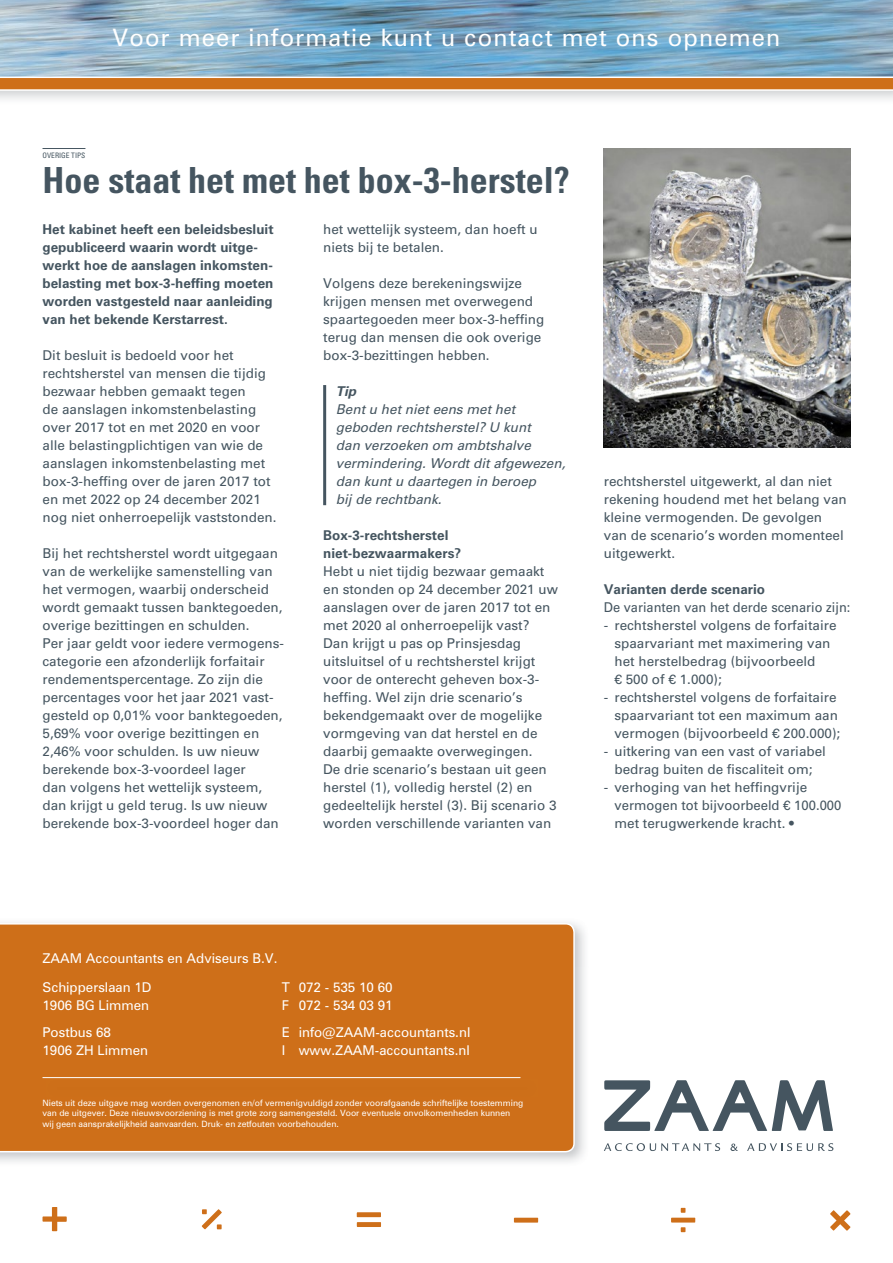
<style>
.page{position:relative;width:893px;height:1263px;background:#fff}
.page>*{position:absolute;margin:0;border:0;box-sizing:border-box;transform-origin:0 0}
.t1{font:700 condensed 36px "Univers LT Std";color:#455560}
.t2{font:24px "Zurich BT";letter-spacing:.05em;color:#fff}
.t3{font:13.5px/18px "Univers LT Std";color:#455560}
.t4{font:700 13.5px/18px "Univers LT Std";color:#455560}
.t5{font:13.5px/18px "Zurich BT";color:#fff}
.t6{font:italic 13.5px/18px "Univers LT Std";color:#455560}
.t7{font:13.5px "Univers LT Std";color:#455560;scale:.95 1}
.t8{font:italic 700 13.5px "Univers LT Std";color:#455560}
.t9{font:8.7px/10.5px "Zurich BT";color:#fff}
.t10{font:condensed 7.5px "Univers LT Std";color:#455560}
</style>
<div class="page">
<img style="left:0;top:0;width:893px;height:100px">
<svg style="left:0;top:77px;width:893px;height:14px;background:#d78a45"></svg>
<svg style="left:43px;top:1207px;width:24px;height:24px"></svg>
<svg style="left:357px;top:1212px;width:24px;height:15px"></svg>
<svg style="left:514px;top:1218px;width:24px;height:4px"></svg>
<svg style="left:671px;top:1208px;width:24px;height:24px"></svg>
<svg style="left:201px;top:1209px;width:21px;height:20px"></svg>
<svg style="left:830px;top:1210px;width:21px;height:21px"></svg>
<div style="left:0;top:922px;width:576px;height:231px;background:#ce6f19"></div>
<svg style="left:604px;top:1143px;width:116px;height:8px"></svg>
<svg style="left:730px;top:1143px;width:8px;height:8px"></svg>
<svg style="left:747px;top:1143px;width:86px;height:8px"></svg>
<svg style="left:604px;top:1080px;width:229px;height:51px"></svg>
<div style="left:46px;top:1079px;width:492px;height:18px;background:#cd6f19"></div>
<hr style="left:43px;top:1077px;width:477px;height:1px;background:#fff">
<hr style="left:43px;top:148px;width:42px;height:1px;background:#455560">
<img style="left:604px;top:149px;width:246px;height:298px">
<hr style="left:323px;top:385px;width:3px;height:120px;background:#455560">
<h2 class="t2" style="left:113px;top:23px;width:669px">Voor meer informatie kunt u contact met ons opnemen</h2>
<p class="t10" style="left:43px;top:150px;width:44px">OVERIGE TIPS</p>
<h1 class="t1" style="left:43px;top:158px;width:529px">Hoe staat het met het box-3-herstel?</h1>
<p class="t4" style="left:43px;top:220px;width:233px">Het kabinet heeft een beleidsbesluit gepubliceerd waarin wordt uitge&shy;werkt hoe de aanslagen inkomsten&shy;belasting met box-3-heffing moeten worden vastgesteld naar aanleiding van het bekende Kerstarrest.</p>
<p class="t3" style="left:43px;top:346px;width:236px">Dit besluit is bedoeld voor het rechtsherstel van mensen die tijdig bezwaar hebben gemaakt tegen<br>de aanslagen inkomstenbelasting over 2017 tot en met 2020 en voor alle belastingplichtigen van wie de aanslagen inkomstenbelasting met box-3-heffing over de jaren 2017 tot en met 2022 op 24 december 2021 nog niet onherroepelijk vaststonden.</p>
<p class="t3" style="left:43px;top:544px;width:243px">Bij het rechtsherstel wordt uitgegaan van de werkelijke samenstelling van het vermogen, waarbij onderscheid wordt gemaakt tussen banktegoeden, overige bezittingen en schulden.<br>Per jaar geldt voor iedere vermogens&shy;categorie een afzonderlijk forfaitair rendementspercentage. Zo zijn die percentages voor het jaar 2021 vast&shy;gesteld op 0,01% voor banktegoeden, 5,69% voor overige bezittingen en 2,46% voor schulden. Is uw nieuw berekende box-3-voordeel lager<br>dan volgens het wettelijk systeem, dan krijgt u geld terug. Is uw nieuw berekende box-3-voordeel hoger dan</p>
<p class="t3" style="left:323px;top:220px;width:216px">het wettelijk systeem, dan hoeft u niets bij te betalen.</p>
<p class="t3" style="left:323px;top:274px;width:223px">Volgens deze berekeningswijze krijgen mensen met overwegend spaartegoeden meer box-3-heffing terug dan mensen die ook overige box-3-bezittingen hebben.</p>
<p class="t8" style="left:336px;top:383px;width:22px">Tip</p>
<p class="t6" style="left:336px;top:400px;width:231px">Bent u het niet eens met het geboden rechtsherstel? U kunt<br>dan verzoeken om ambtshalve vermindering. Wordt dit afgewezen, dan kunt u daartegen in beroep<br>bij de rechtbank.</p>
<p class="t4" style="left:323px;top:526px;width:140px">Box-3-rechtsherstel niet-bezwaarmakers?</p>
<p class="t3" style="left:323px;top:562px;width:236px">Hebt u niet tijdig bezwaar gemaakt en stonden op 24 december 2021 uw aanslagen over de jaren 2017 tot en met 2020 al onherroepelijk vast?<br>Dan krijgt u pas op Prinsjesdag uitsluitsel of u rechtsherstel krijgt voor de onterecht geheven box-3- heffing. Wel zijn drie scenario’s bekendgemaakt over de mogelijke vormgeving van dat herstel en de daarbij gemaakte overwegingen.<br>De drie scenario’s bestaan uit geen herstel (1), volledig herstel (2) en gedeeltelijk herstel (3). Bij scenario 3 worden verschillende varianten van</p>
<p class="t3" style="left:604px;top:472px;width:245px">rechtsherstel uitgewerkt, al dan niet rekening houdend met het belang van kleine vermogenden. De gevolgen van de scenario’s worden momenteel uitgewerkt.</p>
<p class="t4" style="left:604px;top:580px;width:163px">Varianten derde scenario</p>
<p class="t7" style="left:604px;top:599px;width:261px">De varianten van het derde scenario zijn:</p>
<p class="t3" style="left:614px;top:616px;width:224px;text-indent:-11px">- rechtsherstel volgens de forfaitaire spaarvariant met maximering van het herstelbedrag (bijvoorbeeld<br>€ 500 of € 1.000);</p>
<p class="t3" style="left:614px;top:688px;width:227px;text-indent:-11px">- rechtsherstel volgens de forfaitaire spaarvariant tot een maximum aan vermogen (bijvoorbeeld € 200.000);</p>
<p class="t3" style="left:604px;top:742px;width:224px;text-align:center">- uitkering van een vast of variabel bedrag buiten de fiscaliteit om;</p>
<p class="t3" style="left:614px;top:778px;width:229px;text-indent:-11px">- verhoging van het heffingvrije vermogen tot bijvoorbeeld € 100.000 met terugwerkende kracht. •</p>
<p class="t5" style="left:43px;top:949px;width:236px">ZAAM Accountants en Adviseurs B.V.</p>
<p class="t5" style="left:43px;top:978px;width:110px">Schipperslaan 1D<br>1906 BG Limmen</p>
<p class="t5" style="left:43px;top:1023px;width:107px">Postbus 68<br>1906 ZH Limmen</p>
<p class="t5" style="left:282px;top:978px;width:113px">T 072 - 535 10 60<br>F 072 - 534 03 91</p>
<p class="t5" style="left:282px;top:1023px;width:190px">E info@ZAAM-accountants.nl<br>I www.ZAAM-accountants.nl</p>
<p class="t9" style="left:43px;top:1097px;width:482px">Niets uit deze uitgave mag worden overgenomen en/of vermenigvuldigd zonder voorafgaande schriftelijke toestemming van de uitgever. Deze nieuwsvoorziening is met grote zorg samengesteld. Voor eventuele onvolkomenheden kunnen wij geen aansprakelijkheid aanvaarden. Druk- en zetfouten voorbehouden.</p>
</div>
